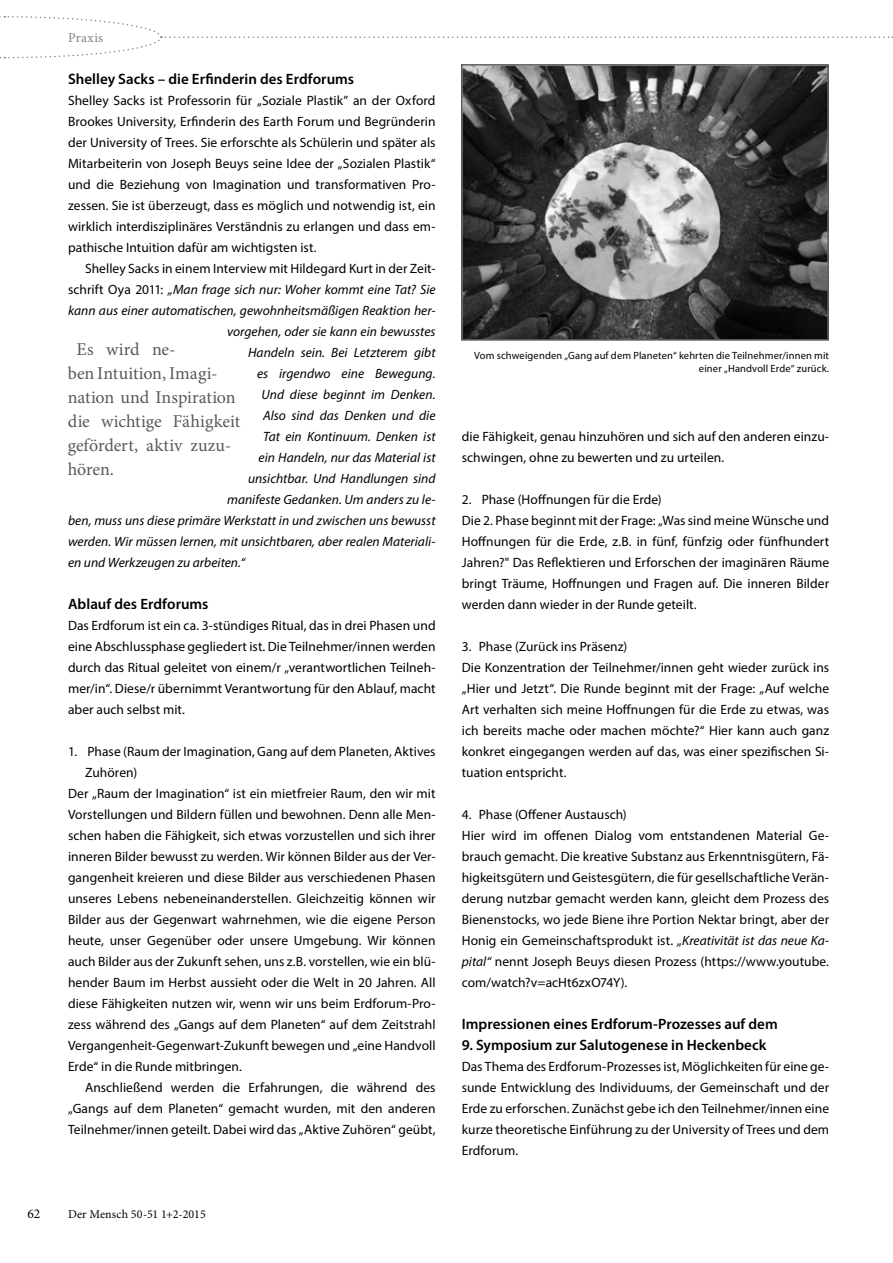
<style>
.page{position:relative;width:893px;height:1263px;background:#fff}
.page>*{position:absolute;margin:0;border:0;box-sizing:border-box;transform-origin:0 0}
.t1{font:18px/24px "Minion Pro";letter-spacing:-.005em;color:#58595b}
.t2{font:600 15px "Myriad Pro";letter-spacing:.005em;color:#000}
.t3{font:13.5px/21px "Myriad Pro";letter-spacing:.005em;color:#000}
.t4{font:italic 13.5px "Myriad Pro";letter-spacing:.005em;color:#000}
.t5{font:13.5px "Minion Pro";letter-spacing:.015em;color:#808285}
.t6{font:13.5px "Minion Pro";color:#000}
.t7{font:12px "Minion Pro";letter-spacing:.01em;color:#000}
.t8{font:10.5px/13.5px "Myriad Pro";letter-spacing:.015em;color:#000;text-align:right}
.s1{font-style:normal}
.s2{font-style:italic}
</style>
<div class="page">
<svg style="left:0;top:16px;width:893px;height:43px"></svg>
<img style="left:464px;top:67px;width:362px;height:270px">
<div style="left:461px;top:64px;width:368px;height:276px;border:2px solid #58595b"></div>
<p class="t5" style="left:68px;top:29px;width:37px">Praxis</p>
<p class="t2" style="left:68px;top:69px;width:288px">Shelley Sacks – die Erfinderin des Erdforums</p>
<p class="t3" style="left:68px;top:90px;width:369px;text-align:justify">Shelley Sacks ist Professorin für „Soziale Plastik” an der Oxford Brookes University, Erfinderin des Earth Forum und Begründerin der University of Trees. Sie erforschte als Schülerin und später als Mitarbeiterin von Joseph Beuys seine Idee der „Sozialen Plastik“ und die Beziehung von Imagination und transformativen Pro&shy;zessen. Sie ist überzeugt, dass es möglich und notwendig ist, ein wirklich interdisziplinäres Verständnis zu erlangen und dass em&shy;pathische Intuition dafür am wichtigsten ist.</p>
<p class="t3" style="left:85px;top:258px;width:352px">Shelley Sacks in einem Interview mit Hildegard Kurt in der Zeit-</p>
<p class="t4" style="left:68px;top:281px;width:369px"><span class="s1">schrift Oya 2011:</span> „Man frage sich nur: Woher kommt eine Tat? Sie</p>
<p class="t4" style="left:68px;top:302px;width:369px">kann aus einer automatischen, gewohnheitsmäßigen Reaktion her-</p>
<p class="t4" style="left:227px;top:323px;width:210px">vorgehen, oder sie kann ein bewusstes</p>
<p class="t4" style="left:248px;top:344px;width:189px">Handeln sein. Bei Letzterem gibt</p>
<p class="t4" style="left:257px;top:365px;width:180px">es irgendwo eine Bewegung.</p>
<p class="t4" style="left:262px;top:386px;width:175px">Und diese beginnt im Denken.</p>
<p class="t4" style="left:263px;top:407px;width:174px">Also sind das Denken und die</p>
<p class="t4" style="left:263px;top:428px;width:174px">Tat ein Kontinuum. Denken ist</p>
<p class="t4" style="left:259px;top:449px;width:179px">ein Handeln, nur das Material ist</p>
<p class="t4" style="left:248px;top:470px;width:189px">unsichtbar. Und Handlungen sind</p>
<p class="t4" style="left:227px;top:491px;width:210px">manifeste Gedanken. Um anders zu le-</p>
<p class="t4" style="left:68px;top:512px;width:369px">ben, muss uns diese primäre Werkstatt in und zwischen uns bewusst</p>
<p class="t4" style="left:68px;top:533px;width:369px">werden. Wir müssen lernen, mit unsichtbaren, aber realen Materiali-</p>
<p class="t4" style="left:68px;top:554px;width:179px">en und Werkzeugen zu arbeiten.“</p>
<p class="t2" style="left:68px;top:594px;width:142px">Ablauf des Erdforums</p>
<p class="t3" style="left:68px;top:615px;width:369px;text-align:justify">Das Erdforum ist ein ca. 3-stündiges Ritual, das in drei Phasen und eine Abschlussphase gegliedert ist. Die Teilnehmer/innen werden durch das Ritual geleitet von einem/r „verantwortlichen Teilneh&shy;mer/in“. Diese/r übernimmt Verantwortung für den Ablauf, macht aber auch selbst mit.</p>
<p class="t3" style="left:68px;top:741px;width:369px">1. Phase (Raum der Imagination, Gang auf dem Planeten, Aktives</p>
<p class="t3" style="left:85px;top:762px;width:54px">Zuhören)</p>
<p class="t3" style="left:68px;top:783px;width:369px">Der „Raum der Imagination“ ist ein mietfreier Raum, den wir mit</p>
<p class="t3" style="left:68px;top:804px;width:369px">Vorstellungen und Bildern füllen und bewohnen. Denn alle Men-</p>
<p class="t3" style="left:68px;top:825px;width:369px">schen haben die Fähigkeit, sich etwas vorzustellen und sich ihrer</p>
<p class="t3" style="left:68px;top:846px;width:369px">inneren Bilder bewusst zu werden. Wir können Bilder aus der Ver-</p>
<p class="t3" style="left:68px;top:867px;width:369px">gangenheit kreieren und diese Bilder aus verschiedenen Phasen</p>
<p class="t3" style="left:68px;top:888px;width:369px">unseres Lebens nebeneinanderstellen. Gleichzeitig können wir</p>
<p class="t3" style="left:68px;top:909px;width:369px">Bilder aus der Gegenwart wahrnehmen, wie die eigene Person</p>
<p class="t3" style="left:68px;top:930px;width:369px">heute, unser Gegenüber oder unsere Umgebung. Wir können</p>
<p class="t3" style="left:68px;top:951px;width:369px">auch Bilder aus der Zukunft sehen, uns z.B. vorstellen, wie ein blü-</p>
<p class="t3" style="left:68px;top:972px;width:369px">hender Baum im Herbst aussieht oder die Welt in 20 Jahren. All</p>
<p class="t3" style="left:68px;top:993px;width:369px">diese Fähigkeiten nutzen wir, wenn wir uns beim Erdforum-Pro-</p>
<p class="t3" style="left:68px;top:1014px;width:369px">zess während des „Gangs auf dem Planeten“ auf dem Zeitstrahl</p>
<p class="t3" style="left:68px;top:1035px;width:369px">Vergangenheit-Gegenwart-Zukunft bewegen und „eine Handvoll</p>
<p class="t3" style="left:68px;top:1056px;width:175px">Erde“ in die Runde mitbringen.</p>
<p class="t3" style="left:85px;top:1077px;width:352px">Anschließend werden die Erfahrungen, die während des</p>
<p class="t3" style="left:68px;top:1098px;width:369px">„Gangs auf dem Planeten“ gemacht wurden, mit den anderen</p>
<p class="t3" style="left:68px;top:1119px;width:369px">Teilnehmer/innen geteilt. Dabei wird das „Aktive Zuhören“ geübt,</p>
<h1 class="t1" style="left:68px;top:337px;width:174px;text-indent:9px">Es wird ne-<br>ben Intuition, Imagi&shy;nation und Inspiration die wichtige Fähigkeit gefördert, aktiv zuzu&shy;hören.</h1>
<p class="t6" style="left:28px;top:1205px;width:14px">62</p>
<p class="t7" style="left:68px;top:1206px;width:139px">Der Mensch 50-51 1+2-2015</p>
<p class="t8" style="left:474px;top:348px;width:356px">Vom schweigenden „Gang auf dem Planeten“ kehrten die Teilnehmer/innen mit einer „Handvoll Erde“ zurück.</p>
<p class="t3" style="left:462px;top:426px;width:369px">die Fähigkeit, genau hinzuhören und sich auf den anderen einzu&shy;schwingen, ohne zu bewerten und zu urteilen.</p>
<p class="t3" style="left:462px;top:489px;width:369px">2. Phase (Hoffnungen für die Erde)<br>Die 2. Phase beginnt mit der Frage: „Was sind meine Wünsche und Hoffnungen für die Erde, z.B. in fünf, fünfzig oder fünfhundert Jahren?" Das Reflektieren und Erforschen der imaginären Räume bringt Träume, Hoffnungen und Fragen auf. Die inneren Bilder werden dann wieder in der Runde geteilt.</p>
<p class="t3" style="left:462px;top:636px;width:369px">3. Phase (Zurück ins Präsenz)<br>Die Konzentration der Teilnehmer/innen geht wieder zurück ins „Hier und Jetzt“. Die Runde beginnt mit der Frage: „Auf welche Art verhalten sich meine Hoffnungen für die Erde zu etwas, was ich bereits mache oder machen möchte?“ Hier kann auch ganz konkret eingegangen werden auf das, was einer spezifischen Si&shy;tuation entspricht.</p>
<p class="t3" style="left:462px;top:804px;width:369px">4. Phase (Offener Austausch)<br>Hier wird im offenen Dialog vom entstandenen Material Ge&shy;brauch gemacht. Die kreative Substanz aus Erkenntnisgütern, Fä&shy;higkeitsgütern und Geistesgütern, die für gesellschaftliche Verän&shy;derung nutzbar gemacht werden kann, gleicht dem Prozess des Bienenstocks, wo jede Biene ihre Portion Nektar bringt, aber der Honig ein Gemeinschaftsprodukt ist. <span class="s2">„Kreativität ist das neue Ka&shy;pital“</span> nennt Joseph Beuys diesen Prozess (https://www.youtube. com/watch?v=acHt6zxO74Y).</p>
<p class="t2" style="left:462px;top:1014px;width:318px">Impressionen eines Erdforum-Prozesses auf dem</p>
<p class="t2" style="left:462px;top:1035px;width:306px">9. Symposium zur Salutogenese in Heckenbeck</p>
<p class="t3" style="left:462px;top:1056px;width:369px;text-align:justify">Das Thema des Erdforum-Prozesses ist, Möglichkeiten für eine ge&shy;sunde Entwicklung des Individuums, der Gemeinschaft und der Erde zu erforschen. Zunächst gebe ich den Teilnehmer/innen eine kurze theoretische Einführung zu der University of Trees und dem Erdforum.</p>
</div>
